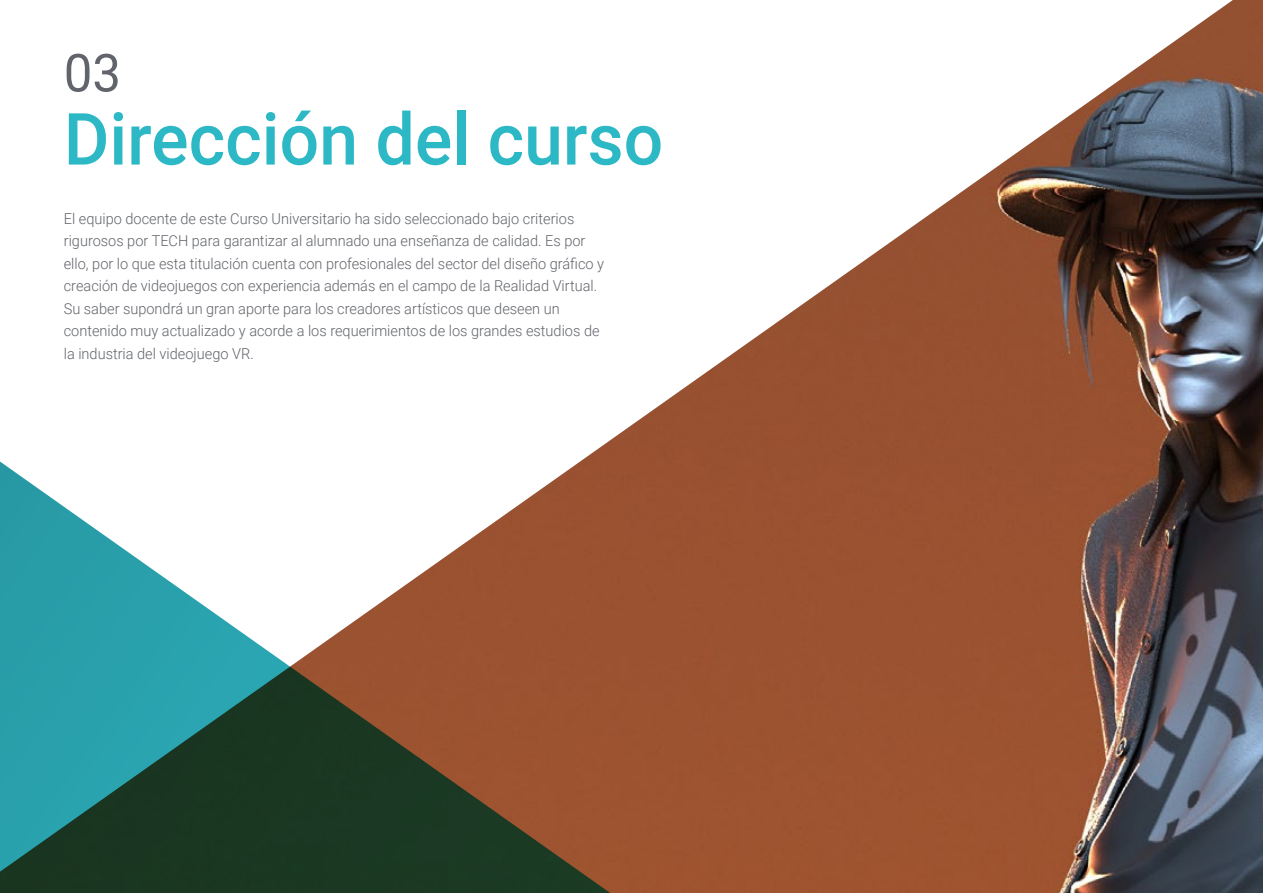
<style>
.page{position:relative;width:1263px;height:893px;background:#fff}
.page>*{position:absolute;margin:0;border:0;box-sizing:border-box;transform-origin:0 0}
.t1{font:500 72px "Roboto";color:#2db8c5}
.t2{font:52.5px "Roboto";color:#61646a}
.t3{font:300 15px/22.5px "Roboto";color:#61646a}
</style>
<div class="page">
<img style="left:602px;top:0;width:661px;height:893px">
<svg style="left:0;top:446px;width:640px;height:447px"></svg>
<h2 class="t2" style="left:64px;top:36px;width:59px">03</h2>
<h1 class="t1" style="left:64px;top:89px;width:601px">Dirección del curso</h1>
<p class="t3" style="left:64px;top:207px;width:542px">El equipo docente de este Curso Universitario ha sido seleccionado bajo criterios rigurosos por TECH para garantizar al alumnado una enseñanza de calidad. Es por ello, por lo que esta titulación cuenta con profesionales del sector del diseño gráfico y creación de videojuegos con experiencia además en el campo de la Realidad Virtual.<br>Su saber supondrá un gran aporte para los creadores artísticos que deseen un contenido muy actualizado y acorde a los requerimientos de los grandes estudios de la industria del videojuego VR.</p>
</div>
